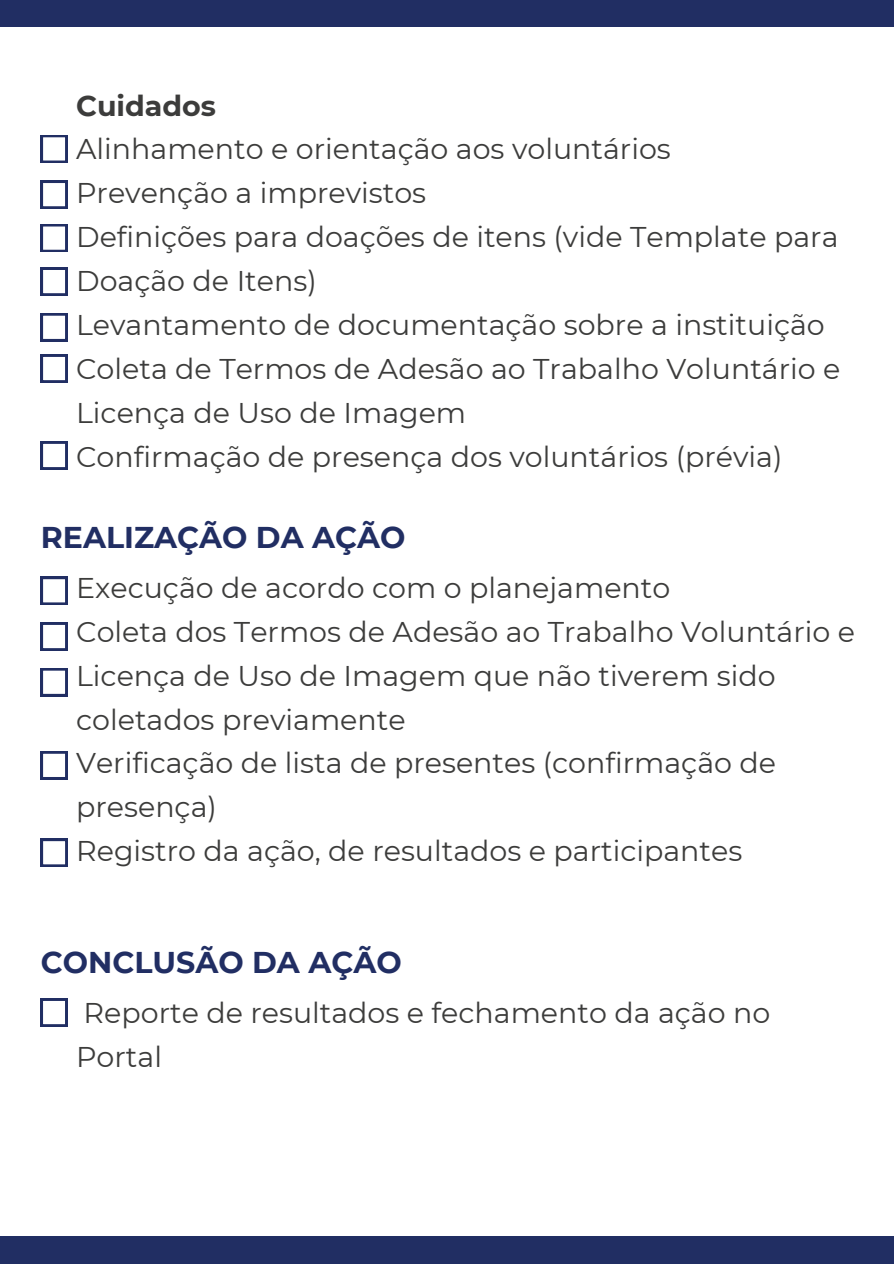
<style>
.page{position:relative;width:894px;height:1264px;background:#fff}
.page>*{position:absolute;margin:0;border:0;box-sizing:border-box;transform-origin:0 0}
.t1{font:700 30px "Montserrat";color:#212e63}
.t2{font:28.5px/43.8px "Montserrat";color:#3c3c3b}
.t3{font:700 28.5px "Montserrat";color:#3c3c3b}
</style>
<div class="page">
<div style="left:0;top:1236px;width:893px;height:27px;background:#212e63"></div>
<div style="left:0;top:0;width:893px;height:27px;background:#212e63"></div>
<svg style="left:41px;top:135px;width:26px;height:28px"></svg>
<svg style="left:41px;top:181px;width:26px;height:27px"></svg>
<svg style="left:41px;top:224px;width:26px;height:28px"></svg>
<svg style="left:41px;top:268px;width:26px;height:27px"></svg>
<svg style="left:41px;top:355px;width:26px;height:27px"></svg>
<svg style="left:41px;top:441px;width:26px;height:28px"></svg>
<svg style="left:41px;top:313px;width:26px;height:28px"></svg>
<svg style="left:41px;top:577px;width:26px;height:27px"></svg>
<svg style="left:41px;top:622px;width:26px;height:28px"></svg>
<svg style="left:41px;top:751px;width:26px;height:28px"></svg>
<svg style="left:41px;top:668px;width:26px;height:28px"></svg>
<svg style="left:41px;top:998px;width:26px;height:28px"></svg>
<svg style="left:41px;top:838px;width:26px;height:28px"></svg>
<p class="t3" style="left:76px;top:88px;width:141px">Cuidados</p>
<p class="t2" style="left:76px;top:127px;width:596px">Alinhamento e orientação aos voluntários</p>
<p class="t2" style="left:76px;top:171px;width:351px">Prevenção a imprevistos</p>
<p class="t2" style="left:76px;top:215px;width:763px">Definições para doações de itens (vide Template para<br>Doação de Itens)</p>
<p class="t2" style="left:76px;top:303px;width:750px">Levantamento de documentação sobre a instituição</p>
<p class="t2" style="left:76px;top:347px;width:765px">Coleta de Termos de Adesão ao Trabalho Voluntário e<br>Licença de Uso de Imagem</p>
<p class="t2" style="left:76px;top:434px;width:707px">Confirmação de presença dos voluntários (prévia)</p>
<h1 class="t1" style="left:41px;top:519px;width:366px">REALIZAÇÃO DA AÇÃO</h1>
<p class="t2" style="left:76px;top:565px;width:595px">Execução de acordo com o planejamento</p>
<p class="t2" style="left:76px;top:609px;width:780px">Coleta dos Termos de Adesão ao Trabalho Voluntário e<br>Licença de Uso de Imagem que não tiverem sido coletados previamente</p>
<p class="t2" style="left:76px;top:741px;width:701px">Verificação de lista de presentes (confirmação de presença)</p>
<p class="t2" style="left:76px;top:829px;width:667px">Registro da ação, de resultados e participantes</p>
<h1 class="t1" style="left:41px;top:943px;width:362px">CONCLUSÃO DA AÇÃO</h1>
<p class="t2" style="left:76px;top:990px;width:695px">Reporte de resultados e fechamento da ação no<br>Portal</p>
</div>
